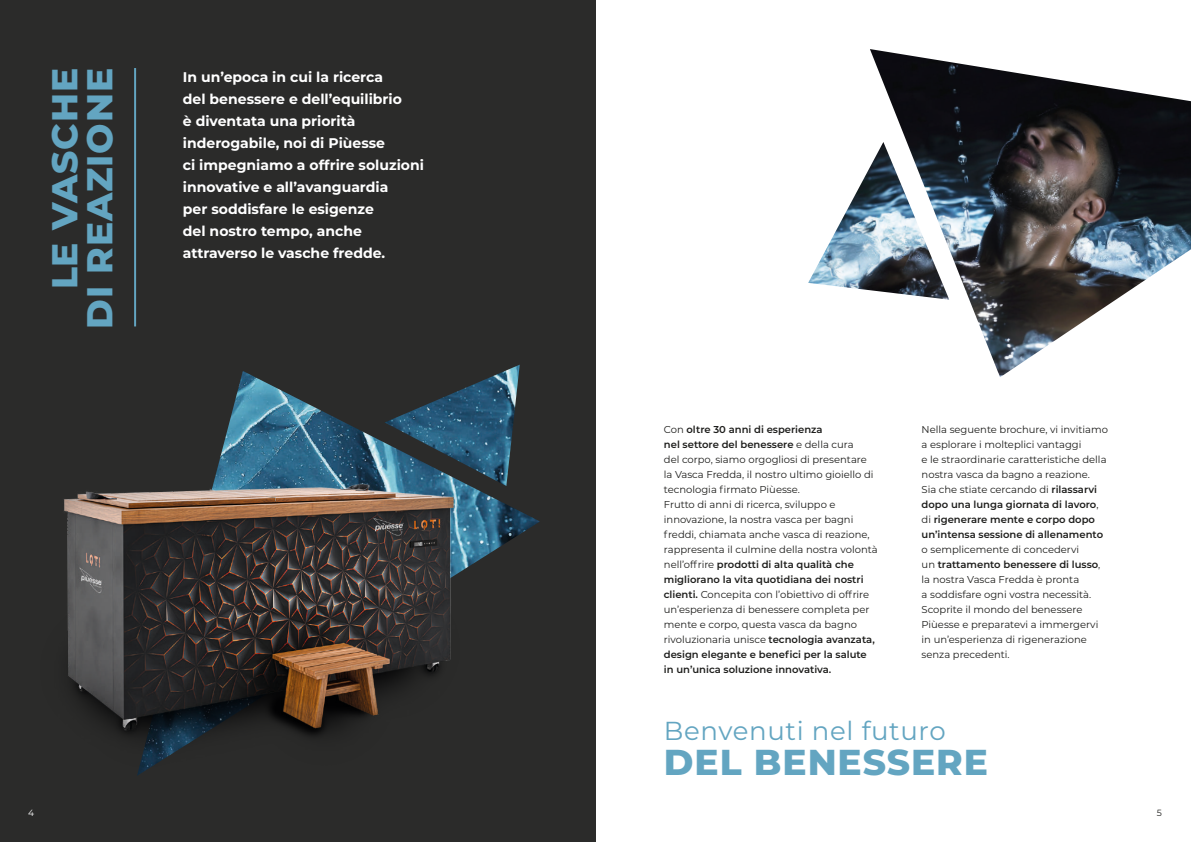
<style>
.page{position:relative;width:1191px;height:842px;background:#fff}
.page>*{position:absolute;margin:0;border:0;box-sizing:border-box;transform-origin:0 0}
.t1{font:800 36px/35px "Montserrat";letter-spacing:.025em;color:#63a5c1;text-align:right}
.t2{font:100 26px "Montserrat";letter-spacing:.025em;color:#63a5c1}
.t3{font:700 14px/22px "Montserrat";color:#fff}
.t4{font:10px/15px "Montserrat";color:#1d1d1b}
.t5{font:9px "Montserrat";color:#fff}
.t6{font:9px "Montserrat";color:#1d1d1b}
.s1{font-weight:600}
</style>
<div class="page">
<div style="left:0;top:0;width:595px;height:842px;background:#2b2b2a"></div>
<img style="left:221px;top:371px;width:319px;height:162px">
<img style="left:384px;top:365px;width:136px;height:89px">
<img style="left:870px;top:49px;width:321px;height:328px">
<img style="left:808px;top:142px;width:141px;height:158px">
<hr style="left:134px;top:68px;width:2px;height:258px;background:#63a5c1">
<img style="left:64px;top:454px;width:458px;height:322px">
<h1 class="t1" style="left:45px;top:329px;width:262px;rotate:-90deg">LE VASCHE<br>DI REAZIONE</h1>
<p class="t3" style="left:183px;top:65px;width:242px">In un’epoca in cui la ricerca<br>del benessere e dell’equilibrio<br>è diventata una priorità inderogabile, noi di Piùesse<br>ci impegniamo a offrire soluzioni innovative e all’avanguardia<br>per soddisfare le esigenze<br>del nostro tempo, anche attraverso le vasche fredde.</p>
<p class="t4" style="left:664px;top:421px;width:215px">Con <span class="s1">oltre 30 anni di esperienza<br>nel settore del benessere</span> e della cura<br>del corpo, siamo orgogliosi di presentare la Vasca Fredda, il nostro ultimo gioiello di tecnologia firmato Piùesse.<br>Frutto di anni di ricerca, sviluppo e innovazione, la nostra vasca per bagni freddi, chiamata anche vasca di reazione, rappresenta il culmine della nostra volontà nell’offrire <span class="s1">prodotti di alta qualità che migliorano la vita quotidiana dei nostri clienti.</span> Concepita con l’obiettivo di offrire un’esperienza di benessere completa per mente e corpo, questa vasca da bagno rivoluzionaria unisce <span class="s1">tecnologia avanzata, design elegante e benefici per la salute in un’unica soluzione innovativa.</span></p>
<p class="t4" style="left:921px;top:421px;width:188px">Nella seguente brochure, vi invitiamo a esplorare i molteplici vantaggi<br>e le straordinarie caratteristiche della nostra vasca da bagno a reazione.<br>Sia che stiate cercando di <span class="s1">rilassarvi dopo una lunga giornata di lavoro</span>, di <span class="s1">rigenerare mente e corpo dopo un’intensa sessione di allenamento</span></p>
<p class="t4" style="left:921px;top:541px;width:180px">o semplicemente di concedervi<br>un <span class="s1">trattamento benessere di lusso</span>, la nostra Vasca Fredda è pronta<br>a soddisfare ogni vostra necessità.<br>Scoprite il mondo del benessere<br>Piùesse e preparatevi a immergervi in un’esperienza di rigenerazione senza precedenti.</p>
<h2 class="t2" style="left:664px;top:713px;width:283px">Benvenuti nel futuro</h2>
<h1 class="t1" style="left:664px;top:742px;width:325px">DEL BENESSERE</h1>
<p class="t5" style="left:28px;top:806px;width:7px">4</p>
<p class="t6" style="left:1157px;top:806px;width:7px">5</p>
</div>
